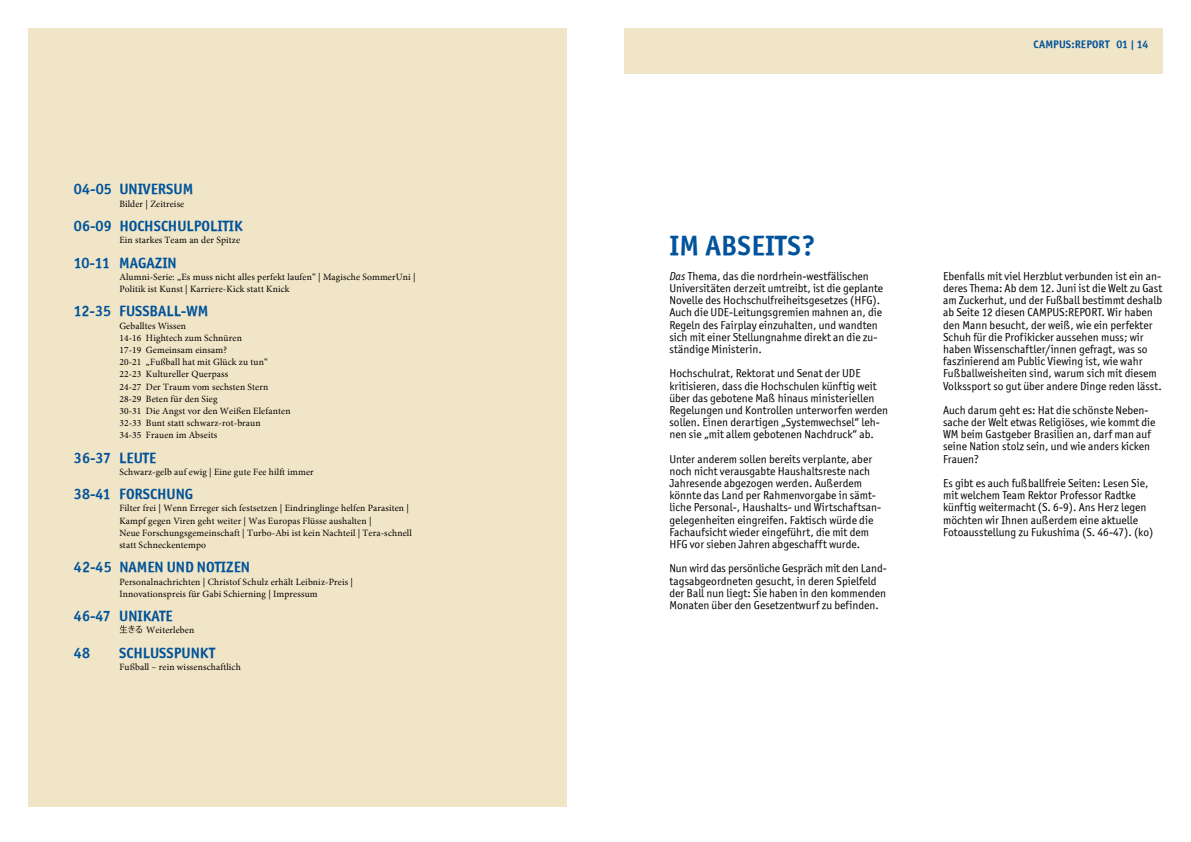
<style>
.page{position:relative;width:1191px;height:842px;background:#fff}
.page>*{position:absolute;margin:0;border:0;box-sizing:border-box;transform-origin:0 0}
.t1{font:28px "Officina Sans ITCTT Bold";letter-spacing:.01em;color:#00539b}
.t2{font:15px "Officina Sans ITCTT Bold";color:#00539b}
.t3{font:11.5px/12.2px "Officina Sans ITCTT Book";color:#000}
.t4{font:11px "Officina Sans ITCTT Bold";letter-spacing:.01em;color:#00539b}
.t5{font:9.5px/12.2px "Minion";letter-spacing:.015em;color:#000}
.s1{font-style:italic}
</style>
<div class="page">
<div style="left:28px;top:28px;width:539px;height:779px;background:#f1e5c7"></div>
<img style="left:119px;top:626px;width:23px;height:8px">
<div style="left:624px;top:28px;width:538px;height:46px;background:#f1e5c7"></div>
<h2 class="t2" style="left:74px;top:180px;width:121px">04-05 UNIVERSUM</h2>
<p class="t5" style="left:119px;top:197px;width:66px">Bilder | Zeitreise</p>
<h2 class="t2" style="left:74px;top:217px;width:170px">06-09 H OCHSCHULPOLITIK</h2>
<p class="t5" style="left:119px;top:234px;width:122px">Ein starkes Team an der Spitze</p>
<h2 class="t2" style="left:74px;top:253px;width:102px">10-11 MAGAZIN</h2>
<p class="t5" style="left:119px;top:271px;width:298px">Alumni-Serie: „Es muss nicht alles perfekt laufen“ | Magische SommerUni |<br>Politik ist Kunst | Karriere-Kick statt Knick</p>
<h2 class="t2" style="left:74px;top:302px;width:134px">12-35 FUSSBALL-WM</h2>
<p class="t5" style="left:119px;top:319px;width:173px">Geballtes Wissen<br>14-16 Hightech zum Schnüren<br>17-19 Gemeinsam einsam?<br>20-21 „Fußball hat mit Glück zu tun“<br>22-23 Kultureller Querpass<br>24-27 Der Traum vom sechsten Stern<br>28-29 Beten für den Sieg<br>30-31 Die Angst vor den Weißen Elefanten<br>32-33 Bunt statt schwarz-rot-braun<br>34-35 Frauen im Abseits</p>
<h2 class="t2" style="left:74px;top:448px;width:84px">36-37 LEUTE</h2>
<p class="t5" style="left:119px;top:466px;width:196px">Schwarz-gelb auf ewig | Eine gute Fee hilft immer</p>
<h2 class="t2" style="left:74px;top:485px;width:111px">38-41 FORSCHUNG</h2>
<p class="t5" style="left:119px;top:502px;width:294px">Filter frei | Wenn Erreger sich festsetzen | Eindringlinge helfen Parasiten | Kampf gegen Viren geht weiter | Was Europas Flüsse aushalten |<br>Neue Forschungsgemeinschaft | Turbo-Abi ist kein Nachteil | Tera-schnell statt Schneckentempo</p>
<h2 class="t2" style="left:74px;top:558px;width:175px">42-45 NAMEN UND NOTIZEN</h2>
<p class="t5" style="left:119px;top:575px;width:235px">Personalnachrichten | Christof Schulz erhält Leibniz-Preis |<br>Innovationspreis für Gabi Schierning | Impressum</p>
<h2 class="t2" style="left:74px;top:607px;width:100px">46-47 UN IKATE</h2>
<p class="t5" style="left:146px;top:624px;width:50px">Weiterleben</p>
<h2 class="t2" style="left:74px;top:643px;width:30px">48 S</h2>
<h2 class="t2" style="left:127px;top:643px;width:90px">CHLUSSPUNKT</h2>
<p class="t5" style="left:119px;top:661px;width:123px">Fußball – rein wissenschaftlich</p>
<p class="t4" style="left:1033px;top:38px;width:7px">CAMPUS</p>
<p class="t4" style="left:1071px;top:38px;width:79px">:REPORT 01 | 14</p>
<h1 class="t1" style="left:669px;top:228px;width:147px">IM ABSEITS?</h1>
<p class="t3" style="left:669px;top:270px;width:215px"><span class="s1">Das</span> Thema, das die nordrhein-westfälischen Universitäten derzeit umtreibt, ist die geplante Novelle des Hochschulfreiheitsgesetzes (HFG).<br>Auch die UDE-Leitungsgremien mahnen an, die Regeln des Fairplay einzuhalten, und wandten sich mit einer Stellungnahme direkt an die zu&shy;ständige Ministerin.</p>
<p class="t3" style="left:669px;top:367px;width:220px">Hochschulrat, Rektorat und Senat der UDE kritisieren, dass die Hochschulen künftig weit über das gebotene Maß hinaus ministeriellen Regelungen und Kontrollen unterworfen werden sollen. Einen derartigen „Systemwechsel“ leh&shy;nen sie „mit allem gebotenen Nachdruck“ ab.</p>
<p class="t3" style="left:669px;top:453px;width:213px">Unter anderem sollen bereits verplante, aber noch nicht verausgabte Haushaltsreste nach Jahresende abgezogen werden. Außerdem könnte das Land per Rahmenvorgabe in sämt&shy;liche Personal-, Haushalts- und Wirtschaftsan&shy;gelegenheiten eingreifen. Faktisch würde die Fachaufsicht wieder eingeführt, die mit dem HFG vor sieben Jahren abgeschafft wurde.</p>
<p class="t3" style="left:669px;top:562px;width:219px">Nun wird das persönliche Gespräch mit den Land&shy;tagsabgeordneten gesucht, in deren Spielfeld der Ball nun liegt: Sie haben in den kommenden Monaten über den Gesetzentwurf zu befinden.</p>
<p class="t3" style="left:943px;top:270px;width:221px">Ebenfalls mit viel Herzblut verbunden ist ein an&shy;deres Thema: Ab dem 12. Juni ist die Welt zu Gast am Zuckerhut, und der Fußball bestimmt deshalb ab Seite 12 diesen CAMPUS:REPORT. Wir haben den Mann besucht, der weiß, wie ein perfekter Schuh für die Profikicker aussehen muss; wir haben Wissenschaftler/innen gefragt, was so faszinierend am Public Viewing ist, wie wahr Fußballweisheiten sind, warum sich mit diesem Volkssport so gut über andere Dinge reden lässt.</p>
<p class="t3" style="left:943px;top:404px;width:214px">Auch darum geht es: Hat die schönste Neben&shy;sache der Welt etwas Religiöses, wie kommt die WM beim Gastgeber Brasilien an, darf man auf seine Nation stolz sein, und wie anders kicken Frauen?</p>
<p class="t3" style="left:943px;top:477px;width:212px">Es gibt es auch fußballfreie Seiten: Lesen Sie, mit welchem Team Rektor Professor Radtke künftig weitermacht (S. 6-9). Ans Herz legen möchten wir Ihnen außerdem eine aktuelle Fotoausstellung zu Fukushima (S. 46-47). (ko)</p>
</div>
